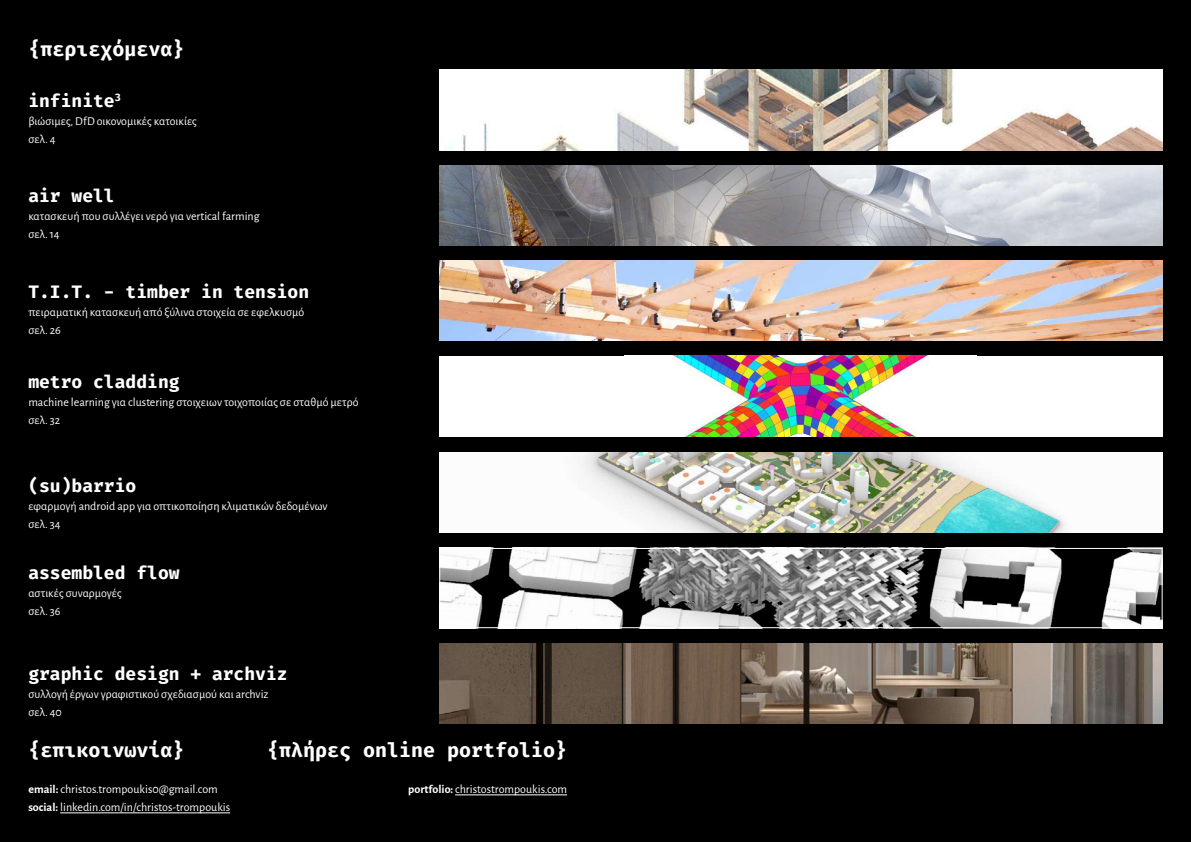
<style>
.page{position:relative;width:1191px;height:842px;background:#000}
.page>*{position:absolute;margin:0;border:0;box-sizing:border-box;transform-origin:0 0}
.t1{font:700 20px "Fira Code";color:#fff}
.t2{font:700 18px "Fira Code";color:#fff}
.t3{font:12px/18px "Alegreya Sans";color:#fff}
.s1{font-weight:700}
</style>
<div class="page">
<img style="left:439px;top:70px;width:723px;height:80px">
<img style="left:439px;top:165px;width:723px;height:80px">
<img style="left:439px;top:260px;width:723px;height:80px">
<div style="left:439px;top:356px;width:723px;height:80px;background:#fff"></div>
<img style="left:672px;top:356px;width:257px;height:80px">
<img style="left:439px;top:453px;width:723px;height:80px">
<img style="left:441px;top:550px;width:719px;height:76px">
<div style="left:439px;top:548px;width:723px;height:80px;border:1px solid #fff"></div>
<img style="left:439px;top:643px;width:723px;height:80px">
<hr style="left:455px;top:795px;width:112px;height:1px;background:#fff">
<hr style="left:60px;top:813px;width:170px;height:1px;background:#fff">
<h1 class="t1" style="left:28px;top:32px;width:157px">{περιεχόμενα}</h1>
<h2 class="t2" style="left:28px;top:85px;width:94px">infinite<sup>3</sup></h2>
<p class="t3" style="left:28px;top:111px;width:170px">βιώσιμες, DfD οικονομικές κατοικίες σελ. 4</p>
<h2 class="t2" style="left:28px;top:180px;width:88px">air well</h2>
<p class="t3" style="left:28px;top:206px;width:233px">κατασκευή που συλλέγει νερό για vertical farming σελ. 14</p>
<h2 class="t2" style="left:28px;top:277px;width:282px">T.I.T. - timber in tension</h2>
<p class="t3" style="left:28px;top:303px;width:277px">πειραματική κατασκευή από ξύλινα στοιχεία σε εφελκυσμό σελ. 26</p>
<h2 class="t2" style="left:28px;top:366px;width:153px">metro cladding</h2>
<p class="t3" style="left:28px;top:392px;width:331px">machine learning για clustering στοιχειων τοιχοποιίας σε σταθμό μετρό σελ. 32</p>
<h2 class="t2" style="left:28px;top:470px;width:109px">(su)barrio</h2>
<p class="t3" style="left:28px;top:496px;width:301px">εφαρμογή android app για οπτικοποίηση κλιματικών δεδομένων σελ. 34</p>
<h2 class="t2" style="left:28px;top:557px;width:153px">assembled flow</h2>
<p class="t3" style="left:28px;top:583px;width:95px">αστικές συναρμογές σελ. 36</p>
<h2 class="t2" style="left:28px;top:658px;width:261px">graphic design + archviz</h2>
<p class="t3" style="left:28px;top:685px;width:242px">συλλογή έργων γραφιστικού σχεδιασμού και archviz σελ. 40</p>
<h1 class="t1" style="left:28px;top:733px;width:157px">{επικοινωνία}</h1>
<p class="t3" style="left:28px;top:779px;width:203px"><span class="s1">email:</span> christos.trompoukis0@gmail.com <span class="s1">social:</span> linkedin.com/in/christos-trompoukis</p>
<h1 class="t1" style="left:267px;top:733px;width:302px">{πλήρες online portfolio}</h1>
<p class="t3" style="left:408px;top:779px;width:160px"><span class="s1">portfolio:</span> christostrompoukis.com</p>
</div>
